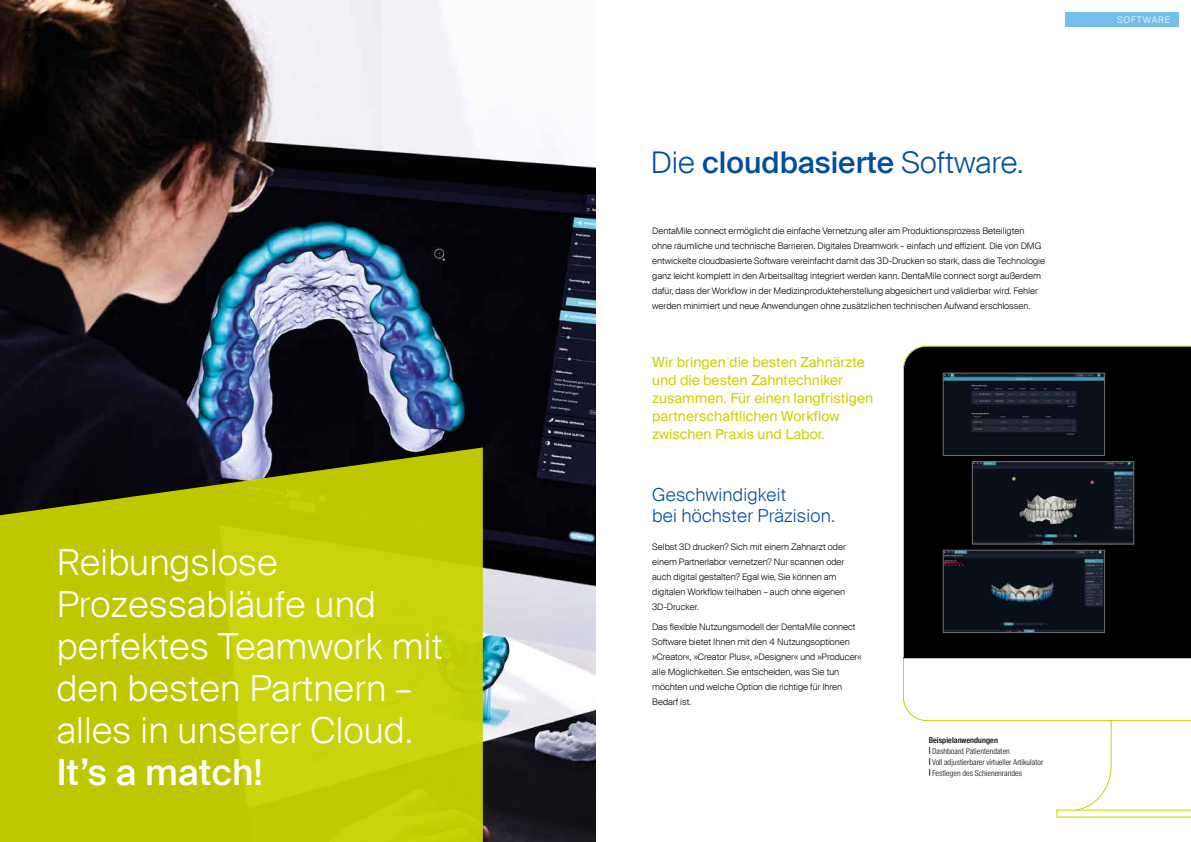
<style>
.page{position:relative;width:1191px;height:842px;background:#fff}
.page>*{position:absolute;margin:0;border:0;box-sizing:border-box;transform-origin:0 0}
.t1{font:300 36px/42px "Suisse Intl";letter-spacing:.01em;color:#fff}
.t2{font:500 36px "Suisse Intl";letter-spacing:.01em;color:#fff}
.t3{font:500 30px "Suisse Intl";color:#004f9e}
.t4{font:300 18px/21px "Suisse Intl";letter-spacing:.01em;color:#004f9e}
.t5{font:14px/18px "Suisse Intl";color:#c8d300}
.t6{font:300 9px/15px "Suisse Intl";letter-spacing:-.005em;color:#000}
.t7{font:300 9px "Suisse Intl";letter-spacing:.1em;color:#fff}
.t8{font:300 8px/11px "Suisse Intl Cond";letter-spacing:.01em;color:#000}
.s1{font-weight:300}
.s2{font-weight:500}
</style>
<div class="page">
<svg style="left:903px;top:346px;width:288px;height:375px"></svg>
<hr style="left:903px;top:658px;width:288px;height:1px;background:#000">
<svg style="left:1056px;top:714px;width:135px;height:103px"></svg>
<img style="left:0;top:0;width:595px;height:842px">
<div style="left:1065px;top:13px;width:113px;height:14px;background:#76beea"></div>
<img style="left:974px;top:463px;width:157px;height:79px">
<div style="left:972px;top:461px;width:161px;height:83px;border:1px solid #706f6f"></div>
<img style="left:945px;top:375px;width:157px;height:79px">
<div style="left:943px;top:373px;width:161px;height:83px;border:1px solid #706f6f"></div>
<img style="left:945px;top:552px;width:157px;height:79px">
<div style="left:943px;top:550px;width:161px;height:83px;border:1px solid #706f6f"></div>
<svg style="left:0;top:447px;width:483px;height:395px;background:#b3bc07"></svg>
<h1 class="t1" style="left:57px;top:542px;width:387px">Reibungslose<br>Prozessabläufe und perfektes Teamwork mit den besten Partnern – alles in unserer Cloud.</h1>
<h1 class="t2" style="left:57px;top:752px;width:207px">It’s a match!</h1>
<h2 class="t3" style="left:651px;top:145px;width:374px"><span class="s1">Die</span> cloudbasierte <span class="s1">Software.</span></h2>
<p class="t6" style="left:652px;top:223px;width:394px">DentaMile connect ermöglicht die einfache Vernetzung aller am Produktionsprozess Beteiligten ohne räumliche und technische Barrieren. Digitales Dreamwork – einfach und effizient. Die von DMG entwickelte cloudbasierte Software vereinfacht damit das 3D-Drucken so stark, dass die Technologie ganz leicht komplett in den Arbeitsalltag integriert werden kann. DentaMile connect sorgt außerdem dafür, dass der Workflow in der Medizinprodukteherstellung abgesichert und validierbar wird. Fehler werden minimiert und neue Anwendungen ohne zusätzlichen technischen Aufwand erschlossen.</p>
<h3 class="t5" style="left:652px;top:353px;width:223px">Wir bringen die besten Zahnärzte und die besten Zahntechniker zusammen. Für einen langfristigen partnerschaftlichen Workflow zwischen Praxis und Labor.</h3>
<h3 class="t4" style="left:652px;top:485px;width:184px">Geschwindigkeit<br>bei höchster Präzision.</h3>
<p class="t6" style="left:652px;top:539px;width:195px">Selbst 3D drucken? Sich mit einem Zahnarzt oder einem Partnerlabor vernetzen? Nur scannen oder auch digital gestalten? Egal wie, Sie können am digitalen Workflow teilhaben – auch ohne eigenen 3D-Drucker.</p>
<p class="t6" style="left:652px;top:620px;width:211px">Das flexible Nutzungsmodell der DentaMile connect Software bietet Ihnen mit den 4 Nutzungsoptionen »Creator«, »Creator Plus«, »Designer« und »Producer« alle Möglichkeiten. Sie entscheiden, was Sie tun möchten und welche Option die richtige für Ihren Bedarf ist.</p>
<p class="t8" style="left:928px;top:735px;width:116px"><span class="s2">Beispielanwendungen<br>|</span> Dashboard Patientendaten<br><span class="s2">|</span> Voll adjustierbarer virtueller Artikulator <span class="s2">|</span> Festlegen des Schienenrandes</p>
<p class="t7" style="left:1117px;top:15px;width:55px">SOFTWARE</p>
</div>
